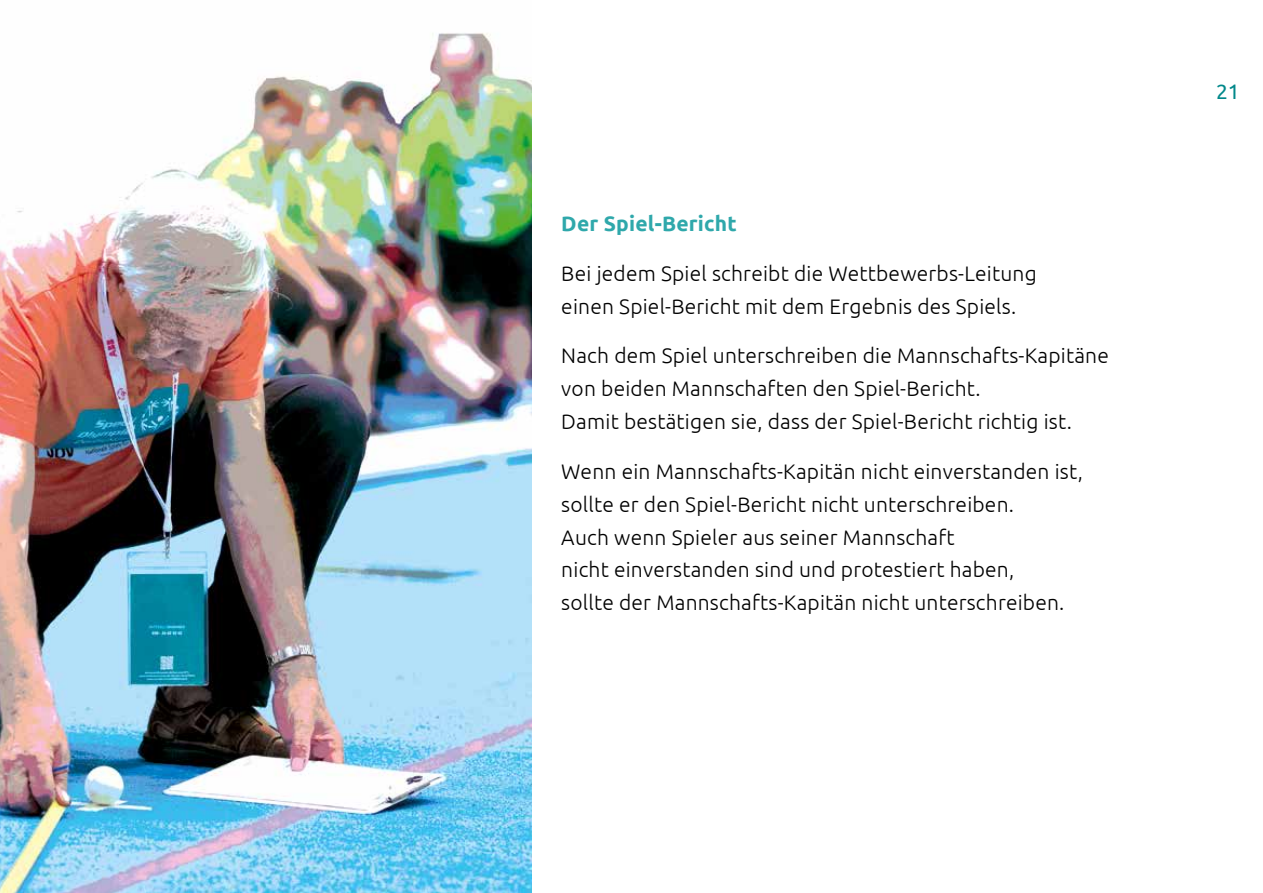
<style>
.page{position:relative;width:1263px;height:893px;background:#fff}
.page>*{position:absolute;margin:0;border:0;box-sizing:border-box;transform-origin:0 0}
.t1{font:300 21px/33px "Ubuntu";letter-spacing:.01em;color:#000}
.t2{font:700 21px "Ubuntu";letter-spacing:.01em;color:#2fa8ab}
.t3{font:21px "Ubuntu";color:#00888a}
</style>
<div class="page">
<img style="left:0;top:33px;width:531px;height:860px">
<p class="t2" style="left:561px;top:211px;width:177px">Der Spiel-Bericht</p>
<p class="t1" style="left:561px;top:256px;width:477px">Bei jedem Spiel schreibt die Wettbewerbs-Leitung einen Spiel-Bericht mit dem Ergebnis des Spiels.</p>
<p class="t1" style="left:561px;top:338px;width:549px">Nach dem Spiel unterschreiben die Mannschafts-Kapitäne von beiden Mannschaften den Spiel-Bericht.<br>Damit bestätigen sie, dass der Spiel-Bericht richtig ist.</p>
<p class="t1" style="left:561px;top:454px;width:523px">Wenn ein Mannschafts-Kapitän nicht einverstanden ist, sollte er den Spiel-Bericht nicht unterschreiben.<br>Auch wenn Spieler aus seiner Mannschaft<br>nicht einverstanden sind und protestiert haben,<br>sollte der Mannschafts-Kapitän nicht unterschreiben.</p>
<p class="t3" style="left:1216px;top:79px;width:25px">21</p>
</div>
